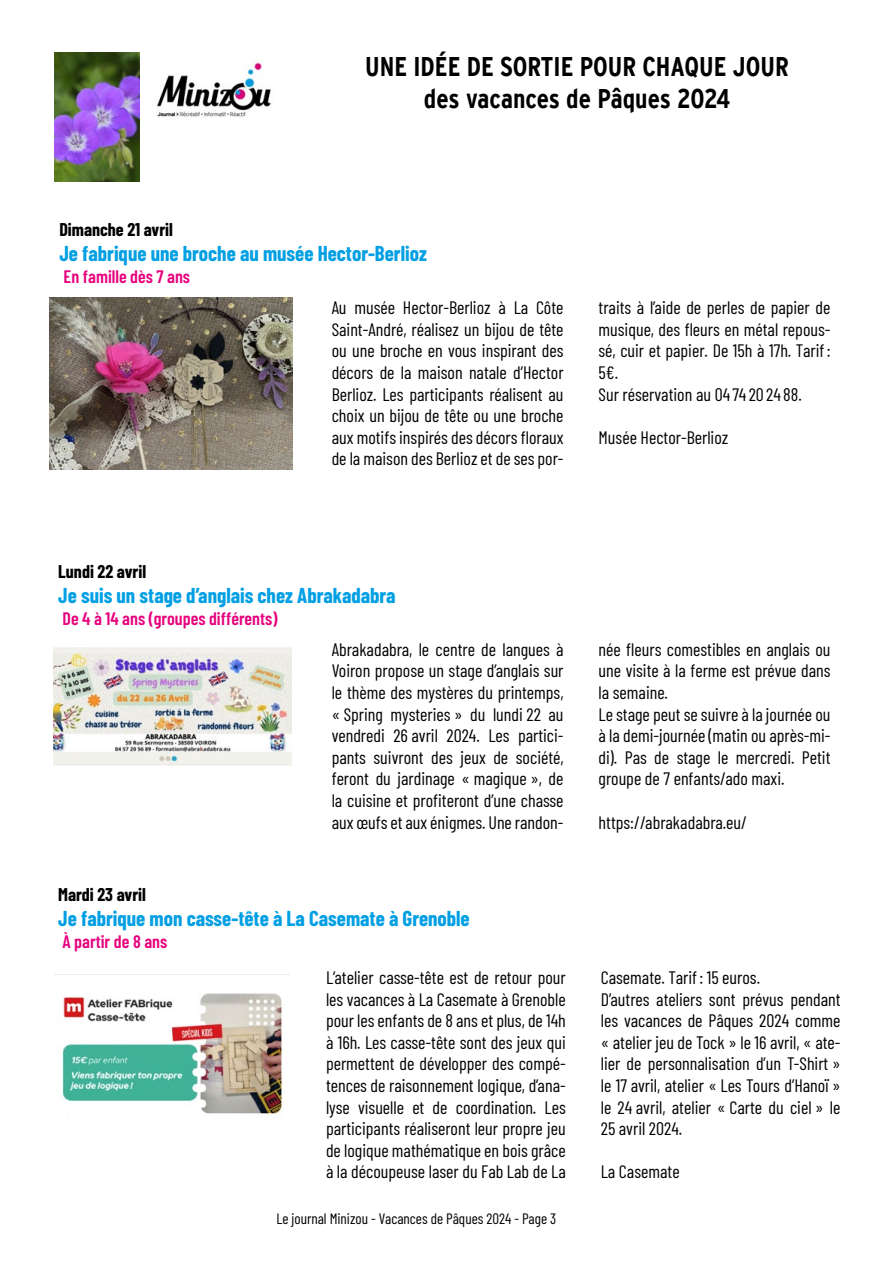
<style>
.page{position:relative;width:893px;height:1263px;background:#fff}
.page>*{position:absolute;margin:0;border:0;box-sizing:border-box;transform-origin:0 0}
.t1{font:700 condensed 27px "Interstate";color:#000}
.UneidéeparjourTitreB{font:700 21px "Barlow Condensed";color:#009fe3}
.UneidéeparjourTexte{font:18px/21.6px "Barlow Condensed";color:#000;text-align:justify}
.UneidéeparjourTexte-2{font:600 18px "Barlow Condensed";color:#e6007d}
.UneidéeparjourDate{font:700 18px "Barlow Condensed";color:#000}
.UneidéeparjourTexte-3{font:15px "Barlow Condensed";color:#000}
</style>
<div class="page">
<img style="left:54px;top:648px;width:238px;height:118px">
<img style="left:50px;top:298px;width:243px;height:171px">
<img style="left:54px;top:974px;width:235px;height:142px">
<img style="left:157px;top:62px;width:114px;height:55px">
<img style="left:54px;top:53px;width:85px;height:129px">
<p class="t1" style="left:365px;top:51px;width:425px">UNE IDÉE DE SORTIE POUR CHAQUE JOUR</p>
<p class="t1" style="left:424px;top:83px;width:308px">des vacances de Pâques 2024</p>
<p class="UneidéeparjourDate" style="left:59px;top:216px;width:115px">Dimanche 21 avril</p>
<p class="UneidéeparjourTitreB" style="left:59px;top:238px;width:369px">Je fabrique une broche au musée Hector-Berlioz</p>
<p class="UneidéeparjourTexte-2" style="left:64px;top:263px;width:128px">En famille dès 7 ans</p>
<p class="UneidéeparjourTexte" style="left:332px;top:296px;width:233px">Au musée Hector-Berlioz à La Côte Saint-André, réalisez un bijou de tête ou une broche en vous inspirant des décors de la maison natale d’Hector Berlioz. Les participants réalisent au choix un bijou de tête ou une broche aux motifs inspirés des décors floraux de la maison des Berlioz et de ses por-</p>
<p class="UneidéeparjourTexte" style="left:599px;top:296px;width:233px">traits à l’aide de perles de papier de musique, des fleurs en métal repous&shy;sé, cuir et papier. De 15h à 17h. Tarif:<br>5€.</p>
<p class="UneidéeparjourTexte" style="left:599px;top:382px;width:205px">Sur réservation au 04 74 20 24 88.</p>
<p class="UneidéeparjourTexte" style="left:599px;top:425px;width:131px">Musée Hector-Berlioz</p>
<p class="UneidéeparjourDate" style="left:58px;top:559px;width:89px">Lundi 22 avril</p>
<p class="UneidéeparjourTitreB" style="left:58px;top:581px;width:339px">Je suis un stage d’anglais chez Abrakadabra</p>
<p class="UneidéeparjourTexte-2" style="left:63px;top:605px;width:216px">De 4 à 14 ans (groupes différents)</p>
<p class="UneidéeparjourTexte" style="left:332px;top:637px;width:233px">Abrakadabra, le centre de langues à Voiron propose un stage d’anglais sur le thème des mystères du printemps, « Spring mysteries » du lundi 22 au vendredi 26 avril 2024. Les partici&shy;pants suivront des jeux de société, feront du jardinage « magique », de la cuisine et profiteront d’une chasse aux œufs et aux énigmes. Une randon-</p>
<p class="UneidéeparjourTexte" style="left:599px;top:637px;width:233px">née fleurs comestibles en anglais ou une visite à la ferme est prévue dans la semaine.</p>
<p class="UneidéeparjourTexte" style="left:599px;top:702px;width:233px">Le stage peut se suivre à la journée ou à la demi-journée (matin ou après-mi&shy;di). Pas de stage le mercredi. Petit groupe de 7 enfants/ado maxi.</p>
<p class="UneidéeparjourTexte" style="left:599px;top:810px;width:150px">https://abrakadabra.eu/</p>
<p class="UneidéeparjourDate" style="left:58px;top:882px;width:89px">Mardi 23 avril</p>
<p class="UneidéeparjourTitreB" style="left:58px;top:904px;width:413px">Je fabrique mon casse-tête à La Casemate à Grenoble</p>
<p class="UneidéeparjourTexte-2" style="left:63px;top:928px;width:106px">À partir de 8 ans</p>
<p class="UneidéeparjourTexte" style="left:326px;top:965px;width:241px">L’atelier casse-tête est de retour pour les vacances à La Casemate à Grenoble pour les enfants de 8 ans et plus, de 14h à 16h. Les casse-tête sont des jeux qui permettent de développer des compé&shy;tences de raisonnement logique, d’ana&shy;lyse visuelle et de coordination. Les participants réaliseront leur propre jeu de logique mathématique en bois grâce à la découpeuse laser du Fab Lab de La</p>
<p class="UneidéeparjourTexte" style="left:601px;top:965px;width:161px">Casemate. Tarif: 15 euros.</p>
<p class="UneidéeparjourTexte" style="left:601px;top:987px;width:241px">D’autres ateliers sont prévus pendant les vacances de Pâques 2024 comme « atelier jeu de Tock » le 16 avril, « ate&shy;lier de personnalisation d’un T-Shirt » le 17 avril, atelier « Les Tours d’Hanoï » le 24 avril, atelier « Carte du ciel » le 25 avril 2024.</p>
<p class="UneidéeparjourTexte" style="left:601px;top:1160px;width:80px">La Casemate</p>
<p class="UneidéeparjourTexte-3" style="left:276px;top:1208px;width:281px">Le journal Minizou - Vacances de Pâques 2024 - Page 3</p>
</div>
